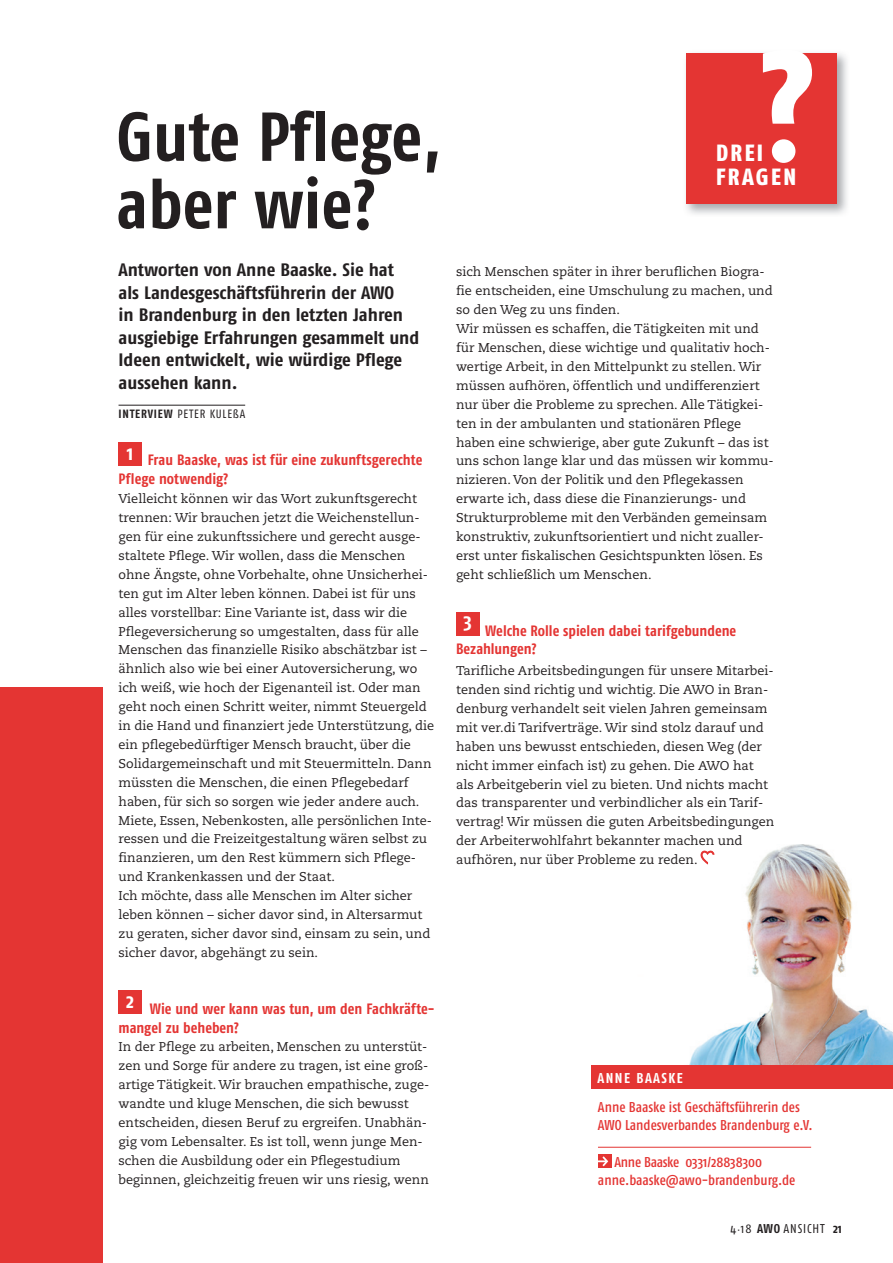
<style>
.page{position:relative;width:893px;height:1263px;background:#fff}
.page>*{position:absolute;margin:0;border:0;box-sizing:border-box;transform-origin:0 0}
.t1{font:700 69px/67.5px "Fago Co";color:#231f20}
.t2{font:23.4px/24.5px "Fago Co Exb Lf";letter-spacing:.1em;color:#fff}
.t3{font:700 20.7px "Fago Co";color:#fff}
.t4{font:700 18px/22.5px "Fago Co";letter-spacing:-.005em;color:#231f20;scale:1.08 1}
.t5{font:700 15px/18.9px "Fago Co";color:#e43533}
.t6{font:14.25px/18px "Fago Co Med";letter-spacing:-.005em;color:#e43533}
.t7{font:700 14.25px "Fago Co";letter-spacing:.1em;color:#fff}
.t8{font:12.75px/18.9px "Caecilia";color:#231f20}
.t9{font:12.75px "Fago Co";letter-spacing:.07em;color:#231f20}
.t10{font:12px "Fago Co";letter-spacing:.07em;color:#231f20}
.s1{font-weight:700}
.s2{font-size:7.5px}
</style>
<div class="page">
<img style="left:689px;top:845px;width:204px;height:220px">
<hr style="left:119px;top:405px;width:126px;height:1px;background:#231f20">
<div style="left:119px;top:442px;width:23px;height:23px;background:#e43533"></div>
<div style="left:119px;top:990px;width:23px;height:23px;background:#e43533"></div>
<svg style="left:700px;top:850px;width:15px;height:15px"></svg>
<div style="left:456px;top:612px;width:23px;height:23px;background:#e43533"></div>
<img style="left:686px;top:53px;width:161px;height:161px">
<div style="left:686px;top:54px;width:151px;height:150px;background:#e43533"></div>
<svg style="left:763px;top:53px;width:49px;height:71px"></svg>
<div style="left:772px;top:139px;width:23px;height:24px;background:#fff;border-radius:50%"></div>
<hr style="left:598px;top:1147px;width:213px;height:1px;background:#e43533">
<div style="left:598px;top:1154px;width:13px;height:14px;background:#e43533"></div>
<svg style="left:598px;top:1156px;width:10px;height:10px"></svg>
<div style="left:592px;top:1065px;width:301px;height:23px;background:#e43533"></div>
<div style="left:0;top:687px;width:102px;height:576px;background:#e43533"></div>
<h1 class="t1" style="left:116px;top:102px;width:326px">Gute Pflege, aber wie?</h1>
<h3 class="t4" style="left:119px;top:258px;width:280px">Antworten von Anne Baaske. Sie hat<br>als Landesgeschäftsführerin der AWO<br>in Brandenburg in den letzten Jahren ausgiebige Erfahrungen gesammelt und Ideen entwickelt, wie würdige Pflege aussehen kann.</h3>
<p class="t10" style="left:119px;top:407px;width:128px"><span class="s1">INTERVIEW</span> PETER KULEßA</p>
<p class="t5" style="left:119px;top:451px;width:305px;text-indent:29px">Frau Baaske, was ist für eine zukunftsgerechte<br>Pflege notwendig?</p>
<p class="t8" style="left:119px;top:490px;width:317px">Vielleicht können wir das Wort zukunftsgerecht trennen: Wir brauchen jetzt die Weichenstellun&shy;gen für eine zukunftssichere und gerecht ausge&shy;staltete Pflege. Wir wollen, dass die Menschen ohne Ängste, ohne Vorbehalte, ohne Unsicherhei&shy;ten gut im Alter leben können. Dabei ist für uns alles vorstellbar: Eine Variante ist, dass wir die Pflegeversicherung so umgestalten, dass für alle Menschen das finanzielle Risiko abschätzbar ist – ähnlich also wie bei einer Autoversicherung, wo ich weiß, wie hoch der Eigenanteil ist. Oder man geht noch einen Schritt weiter, nimmt Steuergeld in die Hand und finanziert jede Unterstützung, die ein pflegebedürftiger Mensch braucht, über die Solidargemeinschaft und mit Steuermitteln. Dann müssten die Menschen, die einen Pflegebedarf haben, für sich so sorgen wie jeder andere auch.<br>Miete, Essen, Nebenkosten, alle persönlichen Inte&shy;ressen und die Freizeitgestaltung wären selbst zu finanzieren, um den Rest kümmern sich Pflege&shy;und Krankenkassen und der Staat.<br>Ich möchte, dass alle Menschen im Alter sicher leben können – sicher davor sind, in Altersarmut zu geraten, sicher davor sind, einsam zu sein, und sicher davor, abgehängt zu sein.</p>
<h3 class="t3" style="left:127px;top:440px;width:8px">1</h3>
<h3 class="t3" style="left:126px;top:988px;width:9px">2</h3>
<p class="t5" style="left:119px;top:999px;width:318px;text-indent:31px">Wie und wer kann was tun, um den Fachkräfte&shy;mangel zu beheben?</p>
<p class="t8" style="left:119px;top:1038px;width:312px">In der Pflege zu arbeiten, Menschen zu unterstüt&shy;zen und Sorge für andere zu tragen, ist eine groß&shy;artige Tätigkeit. Wir brauchen empathische, zuge&shy;wandte und kluge Menschen, die sich bewusst entscheiden, diesen Beruf zu ergreifen. Unabhän&shy;gig vom Lebensalter. Es ist toll, wenn junge Men&shy;schen die Ausbildung oder ein Pflegestudium beginnen, gleichzeitig freuen wir uns riesig, wenn</p>
<h2 class="t2" style="left:716px;top:140px;width:82px">DREI<br>FRAGEN</h2>
<p class="t8" style="left:456px;top:263px;width:319px">sich Menschen später in ihrer beruflichen Biogra&shy;fie entscheiden, eine Umschulung zu machen, und so den Weg zu uns finden.<br>Wir müssen es schaffen, die Tätigkeiten mit und für Menschen, diese wichtige und qualitativ hoch&shy;wertige Arbeit, in den Mittelpunkt zu stellen. Wir müssen aufhören, öffentlich und undifferenziert nur über die Probleme zu sprechen. Alle Tätigkei&shy;ten in der ambulanten und stationären Pflege haben eine schwierige, aber gute Zukunft – das ist uns schon lange klar und das müssen wir kommu&shy;nizieren. Von der Politik und den Pflegekassen erwarte ich, dass diese die Finanzierungs- und Strukturprobleme mit den Verbänden gemeinsam konstruktiv, zukunftsorientiert und nicht zualler&shy;erst unter fiskalischen Gesichtspunkten lösen. Es geht schließlich um Menschen.</p>
<h3 class="t3" style="left:463px;top:609px;width:10px">3</h3>
<p class="t5" style="left:456px;top:621px;width:282px;text-indent:29px">Welche Rolle spielen dabei tarifgebundene<br>Bezahlungen?</p>
<p class="t8" style="left:456px;top:661px;width:320px">Tarifliche Arbeitsbedingungen für unsere Mitarbei&shy;tenden sind richtig und wichtig. Die AWO in Bran&shy;denburg verhandelt seit vielen Jahren gemeinsam mit ver.di Tarifverträge. Wir sind stolz darauf und haben uns bewusst entschieden, diesen Weg (der nicht immer einfach ist) zu gehen. Die AWO hat als Arbeitgeberin viel zu bieten. Und nichts macht das transparenter und verbindlicher als ein Tarif&shy;vertrag! Wir müssen die guten Arbeitsbedingungen der Arbeiterwohlfahrt bekannter machen und aufhören, nur über Probleme zu reden.</p>
<p class="t7" style="left:598px;top:1069px;width:87px">ANNE BAASKE</p>
<p class="t6" style="left:598px;top:1097px;width:216px">Anne Baaske ist Geschäftsführerin des<br>AWO Landesverbandes Brandenburg e.V.</p>
<p class="t6" style="left:598px;top:1152px;width:199px;text-indent:17px">Anne Baaske 0331/28838300 anne.baaske@awo-brandenburg.de</p>
<p class="t9" style="left:731px;top:1221px;width:113px">4 <span class="s2">•</span>18 <span class="s1">AWO</span> ANSICHT <span class="s1">21</span></p>
</div>
